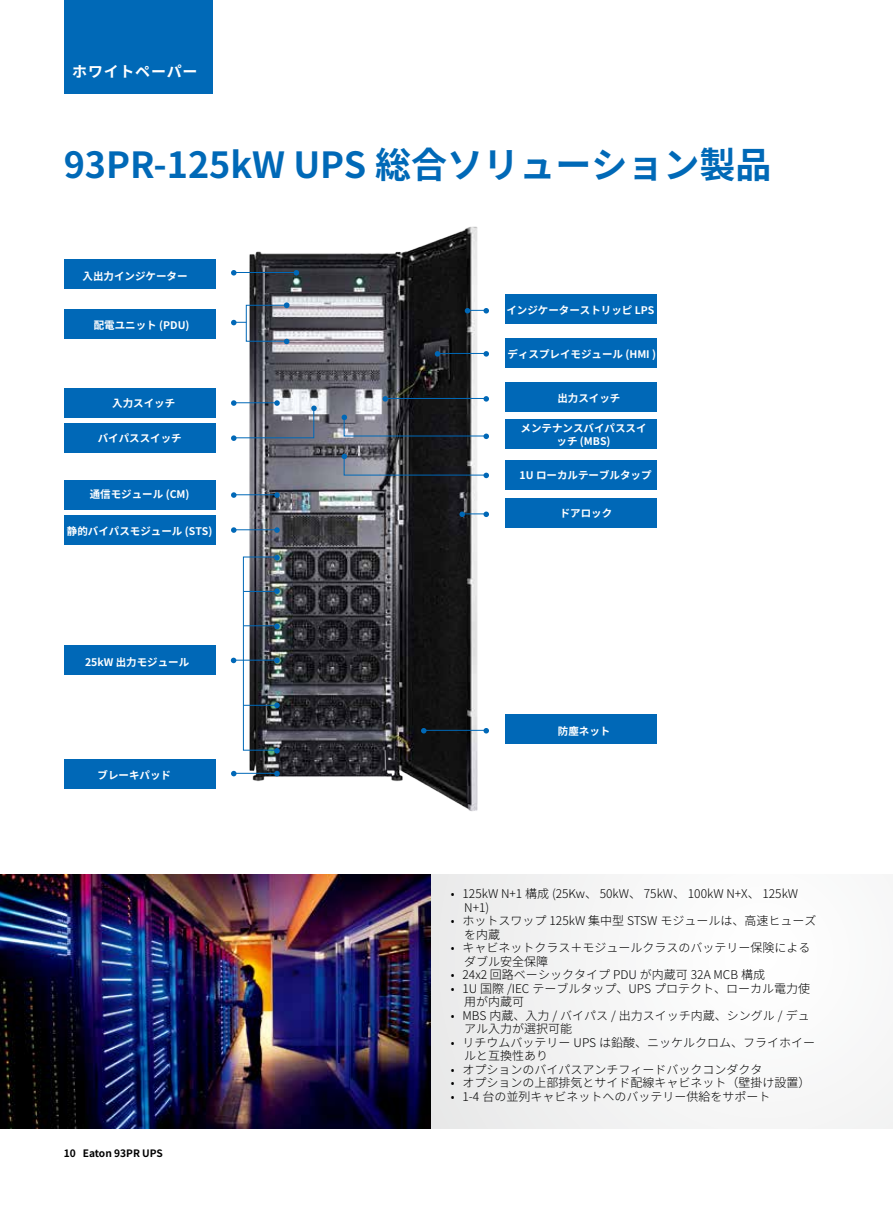
<style>
.page{position:relative;width:893px;height:1212px;background:#fff}
.page>*{position:absolute;margin:0;border:0;box-sizing:border-box;transform-origin:0 0}
.t1{font:700 36px "Noto Sans CJ Kjp";color:#0069b7}
.t2{font:700 15px "Noto Sans CJ Kjp";letter-spacing:.05em;color:#fff}
.t3{font:300 12px/13.5px "Noto Sans CJ Kjp";color:#000}
.t4{font:700 10.5px/12.6px "Noto Sans CJ Kjp";color:#fff;text-align:center}
.t5{font:700 10.2px "Noto Sans CJ Kjp";color:#000}
</style>
<div class="page">
<div style="left:64px;top:0;width:149px;height:94px;background:#0069b7"></div>
<div style="left:0;top:875px;width:893px;height:253px;background:#f6f6f6"></div>
<img style="left:0;top:875px;width:430px;height:253px">
<img style="left:243px;top:226px;width:245px;height:585px">
<div style="left:506px;top:338px;width:151px;height:30px;background:#0068b7"></div>
<div style="left:506px;top:382px;width:151px;height:30px;background:#0068b7"></div>
<div style="left:506px;top:419px;width:151px;height:30px;background:#0068b7"></div>
<div style="left:506px;top:461px;width:151px;height:29px;background:#0068b7"></div>
<div style="left:506px;top:498px;width:151px;height:30px;background:#0068b7"></div>
<div style="left:506px;top:714px;width:151px;height:30px;background:#0068b7"></div>
<div style="left:506px;top:294px;width:151px;height:30px;background:#0068b7"></div>
<svg style="left:284px;top:302px;width:6px;height:6px"></svg>
<svg style="left:284px;top:339px;width:5px;height:5px"></svg>
<svg style="left:382px;top:396px;width:6px;height:6px"></svg>
<svg style="left:421px;top:728px;width:6px;height:5px"></svg>
<svg style="left:435px;top:351px;width:5px;height:6px"></svg>
<svg style="left:483px;top:396px;width:6px;height:6px"></svg>
<svg style="left:483px;top:728px;width:6px;height:5px"></svg>
<svg style="left:483px;top:351px;width:6px;height:6px"></svg>
<svg style="left:342px;top:415px;width:147px;height:24px;background:#565b65"></svg>
<svg style="left:342px;top:454px;width:147px;height:24px;background:#595f67"></svg>
<hr style="left:384px;top:398px;width:103px;height:1px;background:#0068b7">
<svg style="left:459px;top:511px;width:30px;height:6px"></svg>
<hr style="left:423px;top:730px;width:64px;height:1px;background:#0068b7">
<hr style="left:437px;top:353px;width:50px;height:1px;background:#0068b7">
<svg style="left:465px;top:308px;width:24px;height:5px"></svg>
<div style="left:246px;top:305px;width:39px;height:37px;border:1px solid #0068b7"></div>
<svg style="left:231px;top:658px;width:5px;height:5px"></svg>
<hr style="left:233px;top:660px;width:44px;height:1px;background:#0068b7">
<img style="left:243px;top:555px;width:37px;height:198px">
<hr style="left:244px;top:591px;width:32px;height:1px;background:#0068b7">
<hr style="left:244px;top:625px;width:32px;height:1px;background:#0068b7">
<hr style="left:244px;top:705px;width:32px;height:1px;background:#0068b7">
<div style="left:64px;top:259px;width:152px;height:30px;background:#0068b7"></div>
<svg style="left:231px;top:270px;width:6px;height:6px"></svg>
<svg style="left:294px;top:270px;width:5px;height:6px"></svg>
<hr style="left:233px;top:272px;width:63px;height:1px;background:#0068b7">
<svg style="left:231px;top:492px;width:6px;height:6px"></svg>
<svg style="left:274px;top:492px;width:6px;height:6px"></svg>
<hr style="left:233px;top:494px;width:44px;height:1px;background:#0068b7">
<svg style="left:231px;top:400px;width:86px;height:41px"></svg>
<div style="left:64px;top:309px;width:152px;height:30px;background:#0068b7"></div>
<div style="left:64px;top:388px;width:152px;height:30px;background:#0068b7"></div>
<div style="left:64px;top:480px;width:152px;height:30px;background:#0068b7"></div>
<svg style="left:231px;top:527px;width:6px;height:6px"></svg>
<svg style="left:274px;top:527px;width:6px;height:6px"></svg>
<hr style="left:233px;top:529px;width:44px;height:1px;background:#0068b7">
<div style="left:64px;top:515px;width:152px;height:30px;background:#0068b7"></div>
<svg style="left:231px;top:771px;width:6px;height:5px"></svg>
<svg style="left:274px;top:771px;width:6px;height:5px"></svg>
<hr style="left:233px;top:773px;width:44px;height:1px;background:#0068b7">
<div style="left:64px;top:759px;width:152px;height:29px;background:#0068b7"></div>
<div style="left:64px;top:645px;width:152px;height:30px;background:#0068b7"></div>
<div style="left:64px;top:423px;width:152px;height:30px;background:#0068b7"></div>
<svg style="left:231px;top:320px;width:15px;height:5px"></svg>
<p class="t2" style="left:72px;top:63px;width:127px">ホワイトペーパー</p>
<h1 class="t1" style="left:64px;top:145px;width:709px">93PR-125kW UPS 総合ソリューション製品</h1>
<p class="t4" style="left:83px;top:270px;width:106px">入出力インジケーター</p>
<p class="t4" style="left:94px;top:319px;width:97px">配電ユニット (PDU)</p>
<p class="t4" style="left:112px;top:397px;width:64px">入力スイッチ</p>
<p class="t4" style="left:506px;top:304px;width:149px">インジケーターストリッピ LPS</p>
<p class="t4" style="left:507px;top:348px;width:150px">ディスプレイモジュール (HMI )</p>
<p class="t4" style="left:557px;top:392px;width:64px">出力スイッチ</p>
<p class="t4" style="left:98px;top:432px;width:85px">バイパススイッチ</p>
<p class="t4" style="left:520px;top:422px;width:127px">メンテナンスバイパススイッチ (MBS)</p>
<p class="t4" style="left:90px;top:488px;width:101px">通信モジュール (CM)</p>
<p class="t4" style="left:67px;top:525px;width:147px">静的バイパスモジュール (STS)</p>
<p class="t4" style="left:85px;top:656px;width:106px">25kW 出力モジュール</p>
<p class="t4" style="left:98px;top:769px;width:75px">ブレーキパッド</p>
<p class="t5" style="left:64px;top:1148px;width:101px">10 Eaton 93PR UPS</p>
<p class="t4" style="left:520px;top:469px;width:133px">1U ローカルテーブルタップ</p>
<p class="t4" style="left:560px;top:507px;width:54px">ドアロック</p>
<p class="t4" style="left:558px;top:725px;width:54px">防塵ネット</p>
<p class="t3" style="left:464px;top:887px;width:335px;text-indent:-14px">• 125kW N+1 構成 (25Kw、 50kW、 75kW、 100kW N+X、 125kW<br>N+1)</p>
<p class="t3" style="left:464px;top:914px;width:354px;text-indent:-14px">• ホットスワップ 125kW 集中型 STSW モジュールは、高速ヒューズを内蔵</p>
<p class="t3" style="left:464px;top:941px;width:348px;text-indent:-14px">• キャビネットクラス＋モジュールクラスのバッテリー保険によるダブル安全保障</p>
<p class="t3" style="left:451px;top:968px;width:316px">• 24x2 回路ベーシックタイプ PDU が内蔵可 32A MCB 構成</p>
<p class="t3" style="left:464px;top:982px;width:347px;text-indent:-14px">• 1U 国際 /IEC テーブルタップ、UPS プロテクト、ローカル電力使用が内蔵可</p>
<p class="t3" style="left:464px;top:1009px;width:347px;text-indent:-14px">• MBS 内蔵、入力 / バイパス / 出力スイッチ内蔵、シングル / デュアル入力が選択可能</p>
<p class="t3" style="left:464px;top:1036px;width:352px;text-indent:-14px">• リチウムバッテリー UPS は鉛酸、ニッケルクロム、フライホイールと互換性あり</p>
<p class="t3" style="left:451px;top:1063px;width:313px">• オプションのバイパスアンチフィードバックコンダクタ</p>
<p class="t3" style="left:451px;top:1076px;width:361px">• オプションの上部排気とサイド配線キャビネット（壁掛け設置）</p>
<p class="t3" style="left:451px;top:1090px;width:321px">• 1-4 台の並列キャビネットへのバッテリー供給をサポート</p>
</div>
